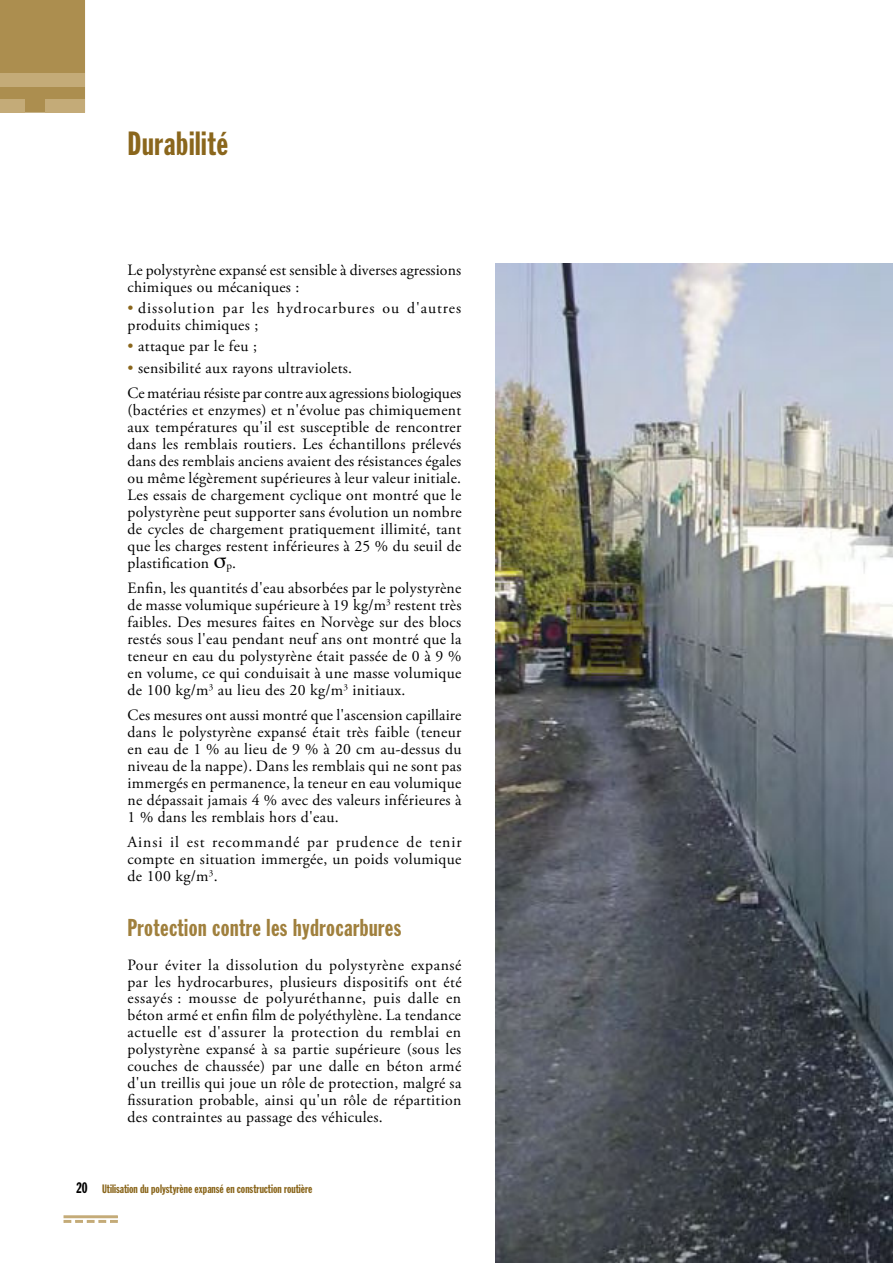
<style>
.page{position:relative;width:893px;height:1263px;background:#fff}
.page>*{position:absolute;margin:0;border:0;box-sizing:border-box;transform-origin:0 0}
.t1{font:33px "Franklin Gothic Extra Cond";letter-spacing:.02em;color:#8a661c}
.t2{font:24px "Franklin Gothic Extra Cond";letter-spacing:.02em;color:#a0803d}
.t3{font:15.75px/17px "Adobe Garamond Pro";letter-spacing:.02em;color:#000;text-align:justify}
.t4{font:15.75px/25.5px "Adobe Garamond Pro";color:#000}
.t5{font:15.75px/17px "Adobe Garamond Pro";letter-spacing:.06em;color:#000}
.t6{font:12px "Franklin Gothic Extra Cond";color:#8a661c}
.s1{color:#8a661c}
.s2{font-size:15px;color:#000}
</style>
<div class="page">
<div style="left:64px;top:1215px;width:54px;height:3px;border:1px solid #c4ab78"></div>
<svg style="left:64px;top:1220px;width:54px;height:2px"></svg>
<div style="left:0;top:0;width:85px;height:113px;background:#ac8e4f"></div>
<div style="left:0;top:73px;width:85px;height:13px;background:#c4ab78"></div>
<div style="left:46px;top:99px;width:39px;height:14px;background:#c4ab78"></div>
<div style="left:0;top:99px;width:24px;height:14px;background:#c4ab78"></div>
<img style="left:495px;top:264px;width:398px;height:999px">
<h1 class="t1" style="left:128px;top:125px;width:102px">Durabilité</h1>
<p class="t3" style="left:128px;top:262px;width:335px">Le polystyrène expansé est sensible à diverses agressions chimiques ou mécaniques :</p>
<p class="t5" style="left:128px;top:300px;width:335px"><span class="s1">•</span> dissolution par les hydrocarbures ou d'autres produits chimiques ;</p>
<p class="t3" style="left:128px;top:338px;width:131px"><span class="s1">•</span> attaque par le feu ;</p>
<p class="t4" style="left:128px;top:355px;width:335px"><span class="s1">•</span> sensibilité aux rayons ultraviolets.<br>Ce matériau résiste par contre aux agressions biologiques</p>
<p class="t3" style="left:128px;top:402px;width:336px">(bactéries et enzymes) et n'évolue pas chimiquement aux températures qu'il est susceptible de rencontrer dans les remblais routiers. Les échantillons prélevés dans des remblais anciens avaient des résistances égales ou même légèrement supérieures à leur valeur initiale.<br>Les essais de chargement cyclique ont montré que le polystyrène peut supporter sans évolution un nombre de cycles de chargement pratiquement illimité, tant que les charges restent inférieures à 25 % du seuil de plastification <sub>p</sub>.</p>
<p class="t3" style="left:128px;top:580px;width:335px">Enfin, les quantités d'eau absorbées par le polystyrène de masse volumique supérieure à 19 kg/m<sup>3</sup> restent très faibles. Des mesures faites en Norvège sur des blocs restés sous l'eau pendant neuf ans ont montré que la teneur en eau du polystyrène était passée de 0 à 9 % en volume, ce qui conduisait à une masse volumique de 100 kg/m<sup>3</sup> au lieu des 20 kg/m<sup>3</sup> initiaux.</p>
<p class="t3" style="left:128px;top:707px;width:335px">Ces mesures ont aussi montré que l'ascension capillaire dans le polystyrène expansé était très faible (teneur en eau de 1 % au lieu de 9 % à 20 cm au-dessus du niveau de la nappe). Dans les remblais qui ne sont pas immergés en permanence, la teneur en eau volumique ne dépassait jamais 4 % avec des valeurs inférieures à 1 % dans les remblais hors d'eau.</p>
<p class="t3" style="left:128px;top:834px;width:336px">Ainsi il est recommandé par prudence de tenir compte en situation immergée, un poids volumique de 100 kg/m<sup>3</sup>.</p>
<h2 class="t2" style="left:128px;top:914px;width:275px">Protection contre les hydrocarbures</h2>
<p class="t3" style="left:128px;top:957px;width:336px">Pour éviter la dissolution du polystyrène expansé par les hydrocarbures, plusieurs dispositifs ont été essayés : mousse de polyuréthanne, puis dalle en béton armé et enfin film de polyéthylène. La tendance actuelle est d'assurer la protection du remblai en polystyrène expansé à sa partie supérieure (sous les couches de chaussée) par une dalle en béton armé d'un treillis qui joue un rôle de protection, malgré sa fissuration probable, ainsi qu'un rôle de répartition des contraintes au passage des véhicules.</p>
<p class="t6" style="left:77px;top:1182px;width:237px"><span class="s2">20</span> Utilisation du polystyrène expansé en construction routière</p>
</div>
